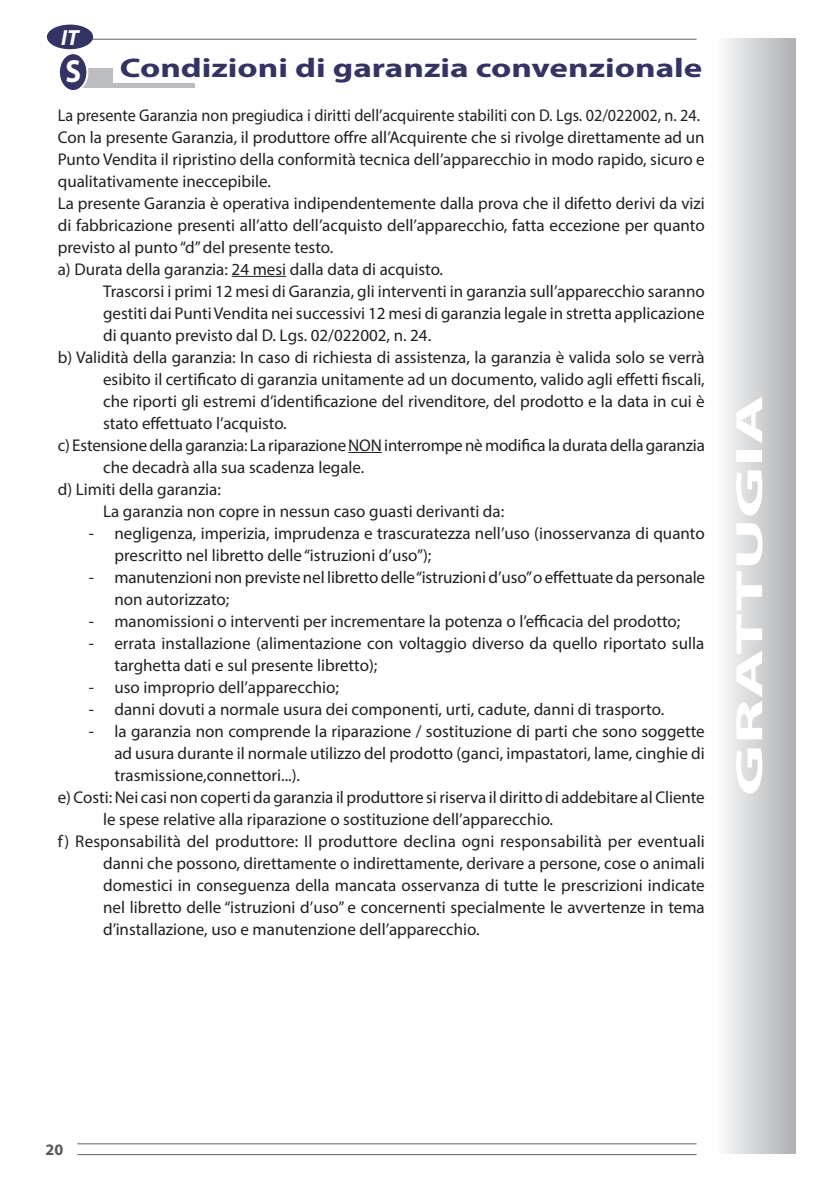
<style>
.page{position:relative;width:840px;height:1191px;background:#fff}
.page>*{position:absolute;margin:0;border:0;box-sizing:border-box;transform-origin:0 0}
.t1{font:700 38px "Myriad Pro";color:#fff;scale:2 1}
.t2{font:700 32px "Myriad Pro";color:#fff;scale:.9 1}
.Titolo_ok{font:700 27px "Myriad Pro";color:#343464;scale:1.3 1}
.t3{font:italic 700 22px "Myriad Pro";color:#fff}
.testo_tab{font:17px/22px "Myriad Pro";color:#231f20}
.testo_1{font:17px/22px "Myriad Pro";color:#231f20;text-align:justify}
.testo_1-2{font:17px "Myriad Pro";color:#231f20;scale:.95 1}
.t4{font:700 16px "Myriad Pro";color:#57585a}
</style>
<div class="page">
<hr style="left:77px;top:1143px;width:619px;height:1px;background:#636366">
<hr style="left:77px;top:39px;width:619px;height:1px;background:#636366">
<hr style="left:77px;top:1154px;width:619px;height:1px;background:#636366">
<div style="left:47px;top:25px;width:46px;height:24px;background:#343464;border-radius:50%"></div>
<div style="left:714px;top:39px;width:81px;height:1114px;background:linear-gradient(to right,#fefeff,#afb0b3)"></div>
<hr style="left:231px;top:276px;width:55px;height:1px;background:#231f20">
<hr style="left:348px;top:452px;width:33px;height:1px;background:#231f20">
<div style="left:58px;top:68px;width:55px;height:15px;background:#bcbdc0"></div>
<div style="left:58px;top:83px;width:137px;height:5px;background:#bcbdc0"></div>
<div style="left:57px;top:56px;width:11px;height:33px;background:#fff"></div>
<div style="left:59px;top:53px;width:28px;height:38px;background:#343464;border-radius:50%"></div>
<div style="left:58px;top:52px;width:30px;height:40px;border:2px solid #fff;border-radius:50%"></div>
<p class="t3" style="left:61px;top:23px;width:19px">IT</p>
<p class="Titolo_ok" style="left:120px;top:50px;width:449px">Condizioni di garanzia convenzionale</p>
<p class="testo_1-2" style="left:58px;top:104px;width:677px">La presente Garanzia non pregiudica i diritti dell’acquirente stabiliti con D. Lgs. 02/022002, n. 24.</p>
<p class="testo_1" style="left:58px;top:126px;width:648px">Con la presente Garanzia, il produttore offre all’Acquirente che si rivolge direttamente ad un Punto Vendita il ripristino della conformità tecnica dell’apparecchio in modo rapido, sicuro e qualitativamente ineccepibile.</p>
<p class="testo_1" style="left:58px;top:192px;width:648px">La presente Garanzia è operativa indipendentemente dalla prova che il difetto derivi da vizi di fabbricazione presenti all’atto dell’acquisto dell’apparecchio, fatta eccezione per quanto previsto al punto “d” del presente testo.</p>
<p class="testo_tab" style="left:58px;top:258px;width:386px">a) Durata della garanzia: 24 mesi dalla data di acquisto.</p>
<p class="testo_tab" style="left:103px;top:280px;width:603px;text-align:justify">Trascorsi i primi 12 mesi di Garanzia, gli interventi in garanzia sull’apparecchio saranno gestiti dai Punti Vendita nei successivi 12 mesi di garanzia legale in stretta applicazione di quanto previsto dal D. Lgs. 02/022002, n. 24.</p>
<p class="testo_tab" style="left:103px;top:346px;width:603px;text-align:justify;text-indent:-45px">b) Validità della garanzia: In caso di richiesta di assistenza, la garanzia è valida solo se verrà esibito il certificato di garanzia unitamente ad un documento, valido agli effetti fiscali, che riporti gli estremi d’identificazione del rivenditore, del prodotto e la data in cui è stato effettuato l’acquisto.</p>
<p class="testo_tab" style="left:103px;top:434px;width:603px;text-indent:-45px">c) Estensione della garanzia: La riparazione NON interrompe nè modifica la durata della garanzia che decadrà alla sua scadenza legale.</p>
<p class="testo_tab" style="left:58px;top:478px;width:165px">d) Limiti della garanzia:</p>
<p class="testo_tab" style="left:103px;top:500px;width:402px">La garanzia non copre in nessun caso guasti derivanti da:</p>
<p class="testo_tab" style="left:114px;top:522px;width:591px;text-indent:-26px">- negligenza, imperizia, imprudenza e trascuratezza nell’uso (inosservanza di quanto prescritto nel libretto delle “istruzioni d’uso”);</p>
<p class="testo_tab" style="left:114px;top:566px;width:592px;text-indent:-26px">- manutenzioni non previste nel libretto delle “istruzioni d’uso” o effettuate da personale non autorizzato;</p>
<p class="testo_tab" style="left:89px;top:610px;width:592px">- manomissioni o interventi per incrementare la potenza o l’efficacia del prodotto;</p>
<p class="testo_tab" style="left:114px;top:632px;width:591px;text-indent:-26px">- errata installazione (alimentazione con voltaggio diverso da quello riportato sulla targhetta dati e sul presente libretto);</p>
<p class="testo_tab" style="left:89px;top:676px;width:251px">- uso improprio dell’apparecchio;</p>
<p class="testo_tab" style="left:89px;top:698px;width:576px">- danni dovuti a normale usura dei componenti, urti, cadute, danni di trasporto.</p>
<p class="testo_tab" style="left:114px;top:720px;width:591px;text-align:justify;text-indent:-26px">- la garanzia non comprende la riparazione / sostituzione di parti che sono soggette ad usura durante il normale utilizzo del prodotto (ganci, impastatori, lame, cinghie di trasmissione,connettori...).</p>
<p class="testo_tab" style="left:103px;top:786px;width:603px;text-indent:-45px">e) Costi: Nei casi non coperti da garanzia il produttore si riserva il diritto di addebitare al Cliente le spese relative alla riparazione o sostituzione dell’apparecchio.</p>
<p class="testo_tab" style="left:103px;top:830px;width:603px;text-align:justify;text-indent:-45px">f) Responsabilità del produttore: Il produttore declina ogni responsabilità per eventuali danni che possono, direttamente o indirettamente, derivare a persone, cose o animali domestici in conseguenza della mancata osservanza di tutte le prescrizioni indicate nel libretto delle “istruzioni d’uso” e concernenti specialmente le avvertenze in tema d’installazione, uso e manutenzione dell’apparecchio.</p>
<p class="t2" style="left:65px;top:51px;width:19px">S</p>
<h1 class="t1" style="left:724px;top:796px;width:202px;rotate:-90deg">GRATTUGIA</h1>
<p class="t4" style="left:45px;top:1139px;width:19px">20</p>
</div>
